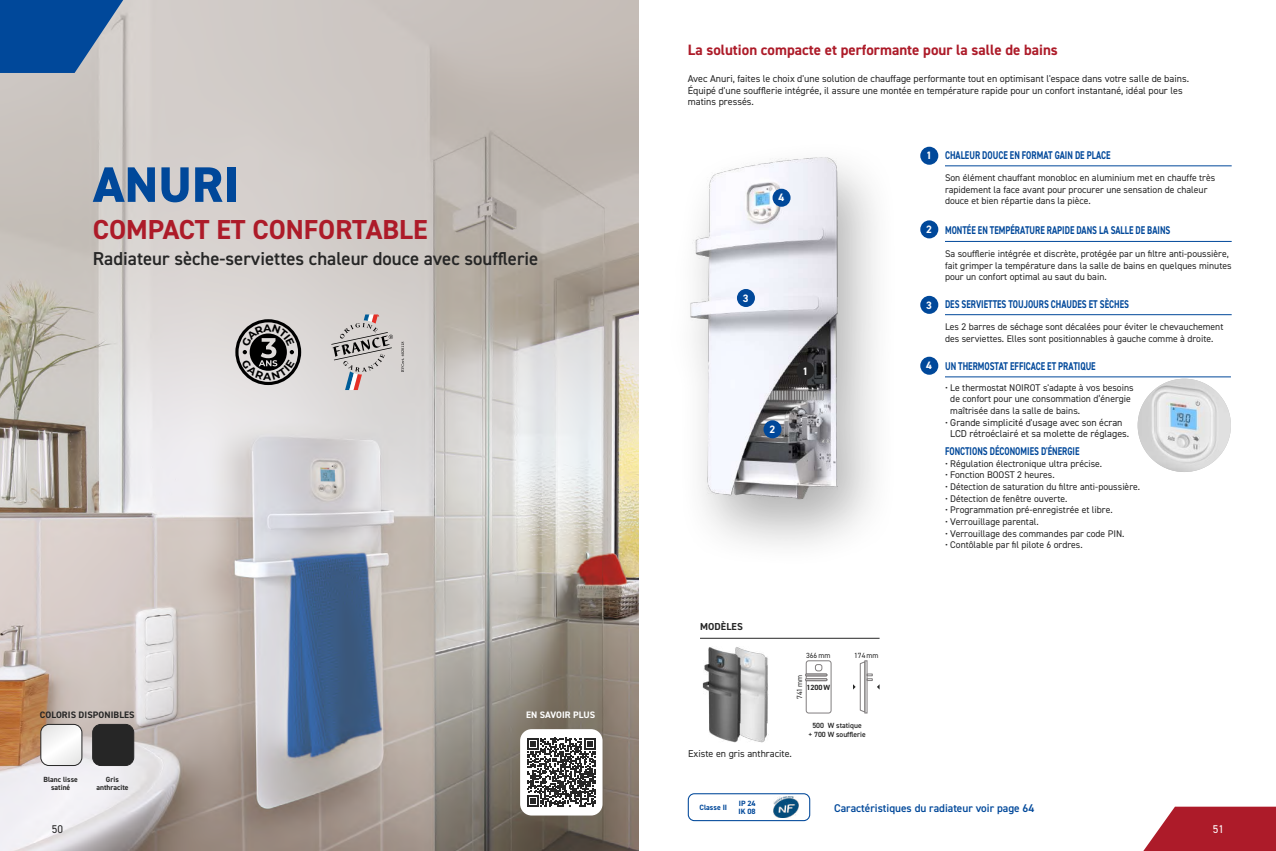
<style>
.page{position:relative;width:1276px;height:851px;background:#fff}
.page>*{position:absolute;margin:0;border:0;box-sizing:border-box;transform-origin:0 0}
.t1{font:800 50px "DIN2014";letter-spacing:.01em;color:#00489a}
.t2{font:700 27.5px "DIN2014";color:#ad1b29}
.t3{font:600 18.75px "DIN2014";color:#262626}
.t4{font:700 15px "DIN2014";color:#ad1b29}
.t5{font:700 11.25px "DIN2014";color:#00489a;scale:.75 1}
.t6{font:600 11.25px "DIN2014";color:#00489a}
.t7{font:11.25px "DIN2014";color:#000}
.t8{font:11.25px "DIN2014";color:#fff}
.t9{font:11.25px "DIN2014";color:#262626}
.t10{font:700 10.75px "DIN2014";color:#fff}
.t11{font:700 10.12px "DIN2014";letter-spacing:.01em;color:#262626}
.t12{font:10px/11.2px "DIN2014";color:#262626}
.t13{font:9.62px/11.6px "DIN2014";color:#262626}
.t14{font:700 9.38px "DIN2014";letter-spacing:.01em;color:#262626}
.t15{font:700 9.38px "DIN2014";letter-spacing:.01em;color:#fff}
.t16{font:700 7.62px/7.6px "DIN2014";color:#00489a}
.t17{font:700 7.5px/7.5px "DIN2014";color:#262626;text-align:center}
.t18{font:600 7.5px/9px "DIN2014";color:#262626;text-align:center}
.t19{font:7.5px "DIN2014";color:#262626}
.s1{font-size:9.62px}
</style>
<div class="page">
<svg style="left:1144px;top:806px;width:132px;height:44px;background:#b73845"></svg>
<img style="left:0;top:0;width:638px;height:850px">
<svg style="left:0;top:0;width:123px;height:73px;background:#2961a3"></svg>
<div style="left:93px;top:724px;width:41px;height:41px;background:#262626;border-radius:8px"></div>
<div style="left:92px;top:724px;width:42px;height:41px;border:1px solid #262626;border-radius:8px"></div>
<svg style="left:41px;top:724px;width:41px;height:41px"></svg>
<div style="left:41px;top:724px;width:41px;height:41px;border:1px solid #262626;border-radius:8px"></div>
<div style="left:520px;top:729px;width:82px;height:86px;background:#fff;border-radius:12px"></div>
<svg style="left:527px;top:737px;width:69px;height:69px"></svg>
<svg style="left:331px;top:314px;width:62px;height:76px;background:#c2bcbc"></svg>
<svg style="left:401px;top:342px;width:3px;height:30px"></svg>
<div style="left:235px;top:319px;width:66px;height:66px;border:3px solid #000;border-radius:50%"></div>
<img style="left:758px;top:653px;width:11px;height:90px">
<hr style="left:700px;top:638px;width:179px;height:1px;background:#262626">
<svg style="left:806px;top:660px;width:25px;height:53px"></svg>
<div style="left:805px;top:678px;width:22px;height:2px;border:1px solid #817e7f"></div>
<div style="left:805px;top:673px;width:22px;height:3px;border:1px solid #817e7f"></div>
<div style="left:815px;top:664px;width:7px;height:7px;border:1px solid #817e7f;border-radius:2px"></div>
<svg style="left:853px;top:661px;width:26px;height:51px"></svg>
<div style="left:864px;top:660px;width:3px;height:53px;border:1px solid #817e7f"></div>
<div style="left:920px;top:147px;width:18px;height:18px;background:#00489a;border-radius:50%"></div>
<hr style="left:945px;top:376px;width:286px;height:1px;background:#00489a">
<div style="left:662px;top:139px;width:236px;height:429px;background:#262626;opacity:.35"></div>
<img style="left:684px;top:154px;width:162px;height:356px">
<hr style="left:945px;top:314px;width:286px;height:1px;background:#00489a">
<hr style="left:945px;top:166px;width:286px;height:1px;background:#00489a">
<hr style="left:945px;top:241px;width:286px;height:1px;background:#00489a">
<img style="left:1137px;top:378px;width:94px;height:94px;border-radius:47px">
<div style="left:796px;top:361px;width:18px;height:18px;background:#262626;border-radius:50%"></div>
<div style="left:763px;top:420px;width:18px;height:18px;background:#00489a;border-radius:50%"></div>
<div style="left:920px;top:220px;width:18px;height:18px;background:#00489a;border-radius:50%"></div>
<div style="left:920px;top:296px;width:18px;height:18px;background:#00489a;border-radius:50%"></div>
<div style="left:920px;top:356px;width:18px;height:18px;background:#00489a;border-radius:50%"></div>
<div style="left:737px;top:289px;width:18px;height:18px;background:#00489a;border-radius:50%"></div>
<div style="left:772px;top:189px;width:18px;height:18px;background:#00489a;border-radius:50%"></div>
<img style="left:702px;top:647px;width:56px;height:96px">
<img style="left:773px;top:796px;width:25px;height:21px">
<div style="left:688px;top:793px;width:122px;height:28px;border:1px solid #00489a;border-radius:6px"></div>
<svg style="left:241px;top:324px;width:54px;height:56px;background:#8d8a8a"></svg>
<h3 class="t4" style="left:688px;top:40px;width:372px">La solution compacte et performante pour la salle de bains</h3>
<p class="t12" style="left:688px;top:73px;width:503px">Avec Anuri, faites le choix d'une solution de chauffage performante tout en optimisant l'espace dans votre salle de bains.<br>Équipé d'une soufflerie intégrée, il assure une montée en température rapide pour un confort instantané, idéal pour les matins pressés.</p>
<h1 class="t1" style="left:93px;top:151px;width:147px">ANURI</h1>
<h2 class="t2" style="left:93px;top:211px;width:336px">COMPACT ET CONFORTABLE</h2>
<h3 class="t3" style="left:93px;top:246px;width:447px">Radiateur sèche-serviettes chaleur douce avec soufflerie</h3>
<p class="t14" style="left:40px;top:708px;width:96px">COLORIS DISPONIBLES</p>
<p class="t17" style="left:44px;top:775px;width:36px">Blanc lisse satiné</p>
<p class="t17" style="left:96px;top:775px;width:34px">Gris anthracite</p>
<p class="t15" style="left:526px;top:708px;width:71px">EN SAVOIR PLUS</p>
<p class="t10" style="left:778px;top:190px;width:7px">4</p>
<p class="t10" style="left:743px;top:291px;width:7px">3</p>
<p class="t10" style="left:769px;top:422px;width:7px">2</p>
<p class="t10" style="left:802px;top:364px;width:7px">1</p>
<p class="t11" style="left:700px;top:619px;width:44px">MODÈLES</p>
<p class="t19" style="left:806px;top:650px;width:26px">366mm</p>
<p class="t19" style="left:854px;top:650px;width:26px">174mm</p>
<p class="t19" style="left:795px;top:699px;width:26px;rotate:-90deg">741mm</p>
<p class="t17" style="left:806px;top:683px;width:25px">1200W</p>
<p class="t18" style="left:808px;top:720px;width:59px">500 W statique<br>+ 700 W soufflerie</p>
<p class="t12" style="left:688px;top:748px;width:105px">Existe en gris anthracite.</p>
<p class="t10" style="left:926px;top:148px;width:7px">1</p>
<p class="t5" style="left:945px;top:147px;width:222px">CHALEUR DOUCE EN FORMAT GAIN DE PLACE</p>
<p class="t13" style="left:945px;top:172px;width:272px">Son élément chauffant monobloc en aluminium met en chauffe très rapidement la face avant pour procurer une sensation de chaleur douce et bien répartie dans la pièce.</p>
<p class="t10" style="left:926px;top:222px;width:7px">2</p>
<p class="t5" style="left:945px;top:223px;width:302px">MONTÉE EN TEMPÉRATURE RAPIDE DANS LA SALLE DE BAINS</p>
<p class="t13" style="left:945px;top:247px;width:288px">Sa soufflerie intégrée et discrète, protégée par un filtre anti-poussière, fait grimper la température dans la salle de bains en quelques minutes pour un confort optimal au saut du bain.</p>
<p class="t10" style="left:926px;top:297px;width:7px">3</p>
<p class="t5" style="left:945px;top:296px;width:247px">DES SERVIETTES TOUJOURS CHAUDES ET SÈCHES</p>
<p class="t13" style="left:945px;top:320px;width:280px">Les 2 barres de séchage sont décalées pour éviter le chevauchement des serviettes. Elles sont positionnables à gauche comme à droite.</p>
<p class="t10" style="left:926px;top:358px;width:7px">4</p>
<p class="t5" style="left:945px;top:358px;width:202px">UN THERMOSTAT EFFICACE ET PRATIQUE</p>
<p class="t13" style="left:950px;top:381px;width:185px;text-indent:-5px">• Le thermostat NOIROT s'adapte à vos besoins de confort pour une consommation d’énergie maîtrisée dans la salle de bains.</p>
<p class="t12" style="left:950px;top:416px;width:180px;text-indent:-5px"><span class="s1">•</span> Grande simplicité d'usage avec son écran<br>LCD rétroéclairé et sa molette de réglages.</p>
<p class="t5" style="left:945px;top:444px;width:181px">FONCTIONS DÉCONOMIES D'ÉNERGIE</p>
<p class="t13" style="left:945px;top:457px;width:159px">• Régulation électronique ultra précise.</p>
<p class="t13" style="left:945px;top:469px;width:111px">• Fonction BOOST 2 heures.</p>
<p class="t13" style="left:945px;top:480px;width:197px">• Détection de saturation du filtre anti-poussière.</p>
<p class="t13" style="left:945px;top:492px;width:124px">• Détection de fenêtre ouverte.</p>
<p class="t13" style="left:945px;top:504px;width:169px">• Programmation pré-enregistrée et libre.</p>
<p class="t13" style="left:945px;top:515px;width:95px">• Verrouillage parental.</p>
<p class="t13" style="left:945px;top:527px;width:181px">• Verrouillage des commandes par code PIN.</p>
<p class="t13" style="left:945px;top:538px;width:139px">• Contôlable par fil pilote 6 ordres.</p>
<p class="t16" style="left:699px;top:803px;width:29px">Classe II</p>
<p class="t16" style="left:738px;top:799px;width:19px">IP 24<br>IK 08</p>
<p class="t6" style="left:834px;top:800px;width:202px">Caractéristiques du radiateur voir page 64</p>
<p class="t7" style="left:50px;top:821px;width:13px">50</p>
<p class="t8" style="left:1212px;top:822px;width:13px">51</p>
<p class="t9" style="left:52px;top:822px;width:13px">50</p>
</div>
